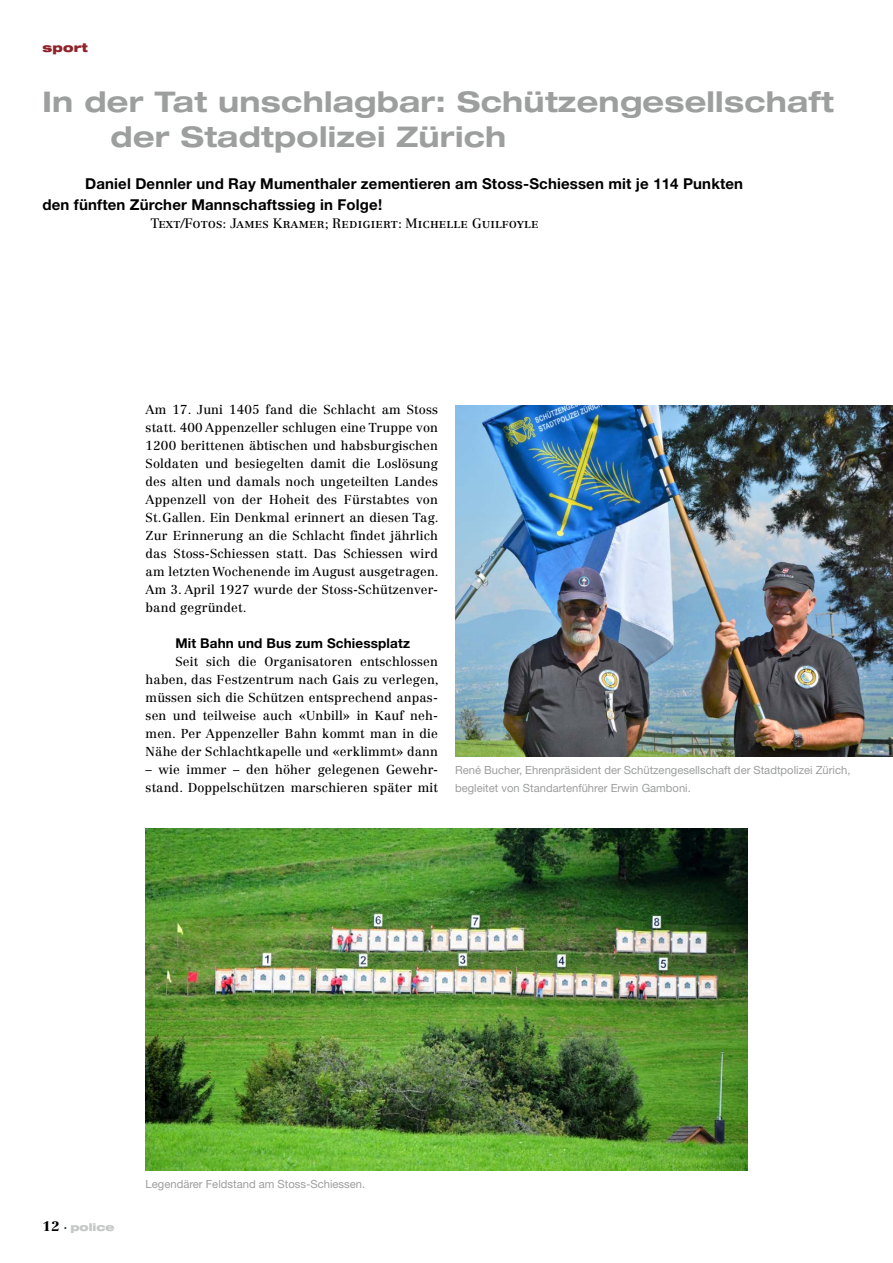
<style>
.page{position:relative;width:893px;height:1263px;background:#fff}
.page>*{position:absolute;margin:0;border:0;box-sizing:border-box;transform-origin:0 0}
.t1{font:700 expanded 28.5px/34.5px "Helvetica Neue LT Std";letter-spacing:.01em;color:#9d9e9e}
.t2{font:700 15px/21px "Helvetica Neue LT Std";letter-spacing:.01em;color:#000}
.t3{font:13.5px "Centennial LT Std";letter-spacing:.01em;color:#000}
.t4{font:700 13.5px "Helvetica Neue LT Std";letter-spacing:.01em;color:#000}
.t5{font:12.75px/18px "Centennial LT Std";letter-spacing:.01em;color:#000;text-align:justify}
.t6{font:900 expanded 12px "Helvetica Neue LT Std";letter-spacing:.015em;color:#8f232c}
.t7{font:11.25px/18px "Helvetica Neue LT Std";color:#9d9e9e}
.t8{font:900 expanded 10.5px "Helvetica Neue LT Std";color:#c5c7c7}
.s1{font-family:"Centennial LT Std";font-stretch:normal;font-size:13.5px;color:#000}
.s2{font-family:"Centennial LT Std";font-stretch:normal;color:#000}
</style>
<div class="page">
<img style="left:146px;top:828px;width:601px;height:342px">
<img style="left:455px;top:406px;width:438px;height:350px">
<p class="t6" style="left:43px;top:40px;width:47px">sport</p>
<h1 class="t1" style="left:111px;top:84px;width:725px;text-indent:-68px">In der Tat unschlagbar: Schützengesellschaft der Stadtpolizei Zürich</h1>
<p class="t2" style="left:43px;top:173px;width:702px;text-indent:43px">Daniel Dennler und Ray Mumenthaler zementieren am Stoss-Schiessen mit je 114 Punkten den fünften Zürcher Mannschaftssieg in Folge!</p>
<p class="t3" style="left:151px;top:215px;width:390px">Text/Fotos: James Kramer; Redigiert: Michelle Guilfoyle</p>
<p class="t5" style="left:146px;top:401px;width:295px">Am 17. Juni 1405 fand die Schlacht am Stoss statt. 400 Appenzeller schlugen eine Truppe von 1200 berittenen äbtischen und habsburgischen Soldaten und besiegelten damit die Loslösung des alten und damals noch ungeteilten Landes Appenzell von der Hoheit des Fürstabtes von St.Gallen. Ein Denkmal erinnert an diesen Tag.<br>Zur Erinnerung an die Schlacht findet jährlich das Stoss-Schiessen statt. Das Schiessen wird am letzten Wochenende im August ausgetragen.<br>Am 3. April 1927 wurde der Stoss-Schützenver&shy;band gegründet.</p>
<p class="t4" style="left:175px;top:635px;width:236px">Mit Bahn und Bus zum Schiessplatz</p>
<p class="t5" style="left:146px;top:653px;width:295px;text-indent:30px">Seit sich die Organisatoren entschlossen haben, das Festzentrum nach Gais zu verlegen, müssen sich die Schützen entsprechend anpas&shy;sen und teilweise auch «Unbill» in Kauf neh&shy;men. Per Appenzeller Bahn kommt man in die Nähe der Schlachtkapelle und «erklimmt» dann</p>
<p class="t5" style="left:146px;top:761px;width:294px">– wie immer – den höher gelegenen Gewehr&shy;stand. Doppelschützen marschieren später mit</p>
<p class="t7" style="left:455px;top:761px;width:397px">René Bucher, Ehrenpräsident der Schützengesellschaft der Stadtpolizei Zürich, begleitet von Standartenführer Erwin Gamboni.</p>
<p class="t8" style="left:43px;top:1220px;width:74px"><span class="s1">12</span> <span class="s2">·</span> police</p>
<p class="t7" style="left:146px;top:1175px;width:221px">Legendärer Feldstand am Stoss-Schiessen.</p>
</div>
